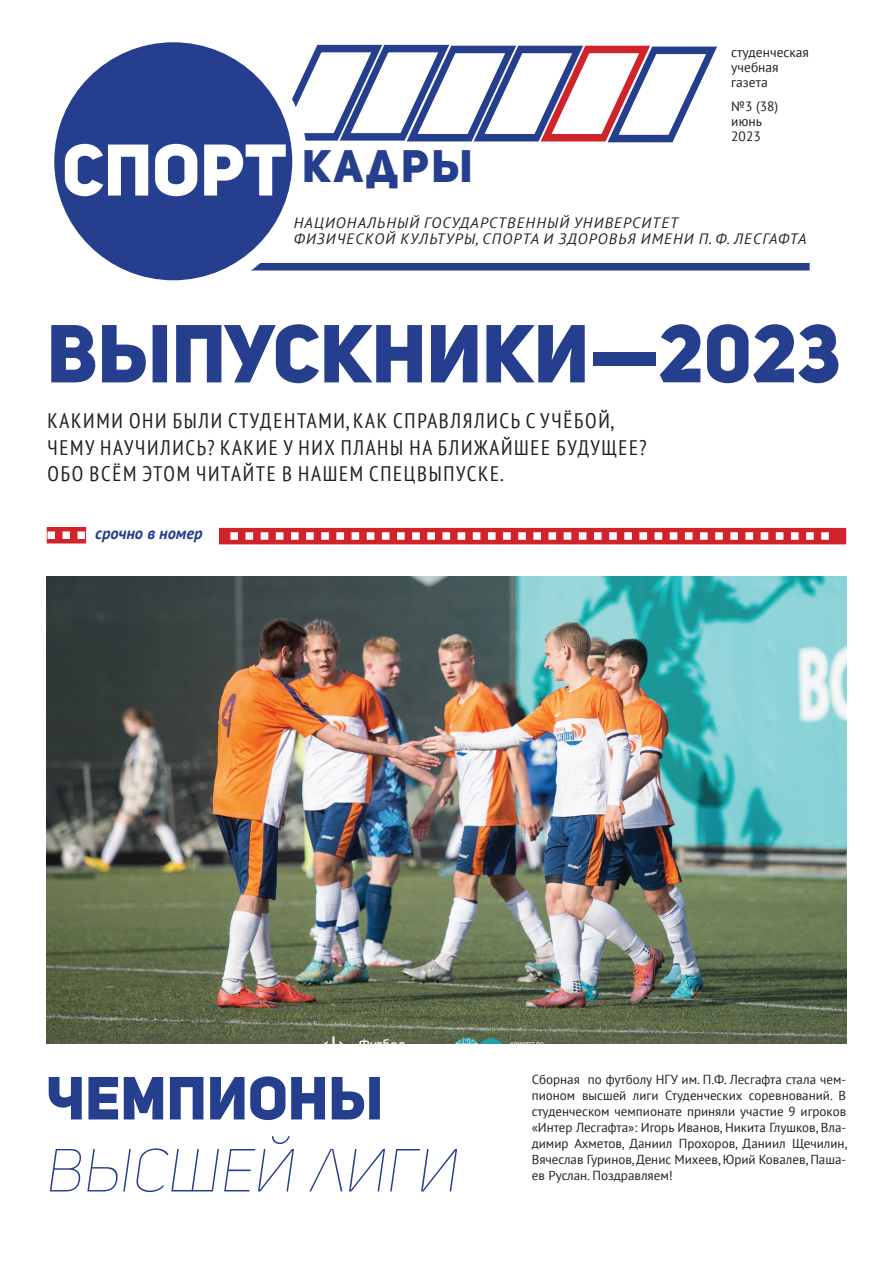
<style>
.page{position:relative;width:893px;height:1263px;background:#fff}
.page>*{position:absolute;margin:0;border:0;box-sizing:border-box;transform-origin:0 0}
.t1{font:81px "Uni Sans Demo Heavy CAPS";color:#253f8e}
.t2{font:72px "Uni Sans Demo Heavy CAPS";color:#fff}
.t3{font:60px "Uni Sans Demo Thin Italic CAPS";color:#253f8e}
.t4{font:60px "Uni Sans Demo Heavy CAPS";color:#253f8e}
.t5{font:condensed 21px/26.4px "PT Sans";letter-spacing:.08em;color:#231f20}
.t6{font:italic 700 16.5px "PT Sans";color:#253f8e}
.t7{font:italic 15px/16px "PT Sans";letter-spacing:.08em;color:#231f20}
.t8{font:13.5px/15px "PT Sans";color:#231f20}
.t9{font:13.05px/16px "PT Sans";color:#231f20;text-align:justify}
</style>
<div class="page">
<div style="left:228px;top:263px;width:582px;height:7px;background:#253f8e"></div>
<svg style="left:292px;top:44px;width:425px;height:99px"></svg>
<div style="left:47px;top:35px;width:253px;height:253px;background:#253f8e;border-radius:50%"></div>
<div style="left:39px;top:27px;width:268px;height:268px;border:15px solid #fff;border-radius:50%"></div>
<img style="left:47px;top:576px;width:799px;height:467px">
<div style="left:47px;top:527px;width:39px;height:16px;background:#d1232a"></div>
<svg style="left:47px;top:531px;width:38px;height:8px"></svg>
<div style="left:219px;top:528px;width:627px;height:16px;background:#d1232a"></div>
<svg style="left:230px;top:532px;width:599px;height:8px"></svg>
<h2 class="t2" style="left:62px;top:124px;width:412px">спорт <sup>кадры</sup></h2>
<p class="t8" style="left:731px;top:45px;width:79px">студенческая учебная газета</p>
<p class="t8" style="left:731px;top:98px;width:49px">№3 (38) июнь<br>2023</p>
<p class="t7" style="left:294px;top:214px;width:514px">Национальный государственный университет<br>физической культуры, спорта и здоровья имени П. Ф. Лесгафта</p>
<h1 class="t1" style="left:47px;top:302px;width:796px">выпускники—2023</h1>
<h3 class="t5" style="left:48px;top:407px;width:600px">какими они были студентами, как справлялись с учёбой, чему научились? какие у них планы на ближайшее будущее? обо всём этом читайте в нашем спецвыпуске.</h3>
<p class="t6" style="left:95px;top:523px;width:109px">срочно в номер</p>
<h3 class="t4" style="left:47px;top:1060px;width:338px">Чемпионы</h3>
<h3 class="t3" style="left:47px;top:1136px;width:414px">высшей лиги</h3>
<p class="t9" style="left:532px;top:1071px;width:317px">Сборная по футболу НГУ им. П.Ф. Лесгафта стала чем&shy;пионом высшей лиги Студенческих соревнований. В студенческом чемпионате приняли участие 9 игроков «Интер Лесгафта»: Игорь Иванов, Никита Глушков, Вла&shy;димир Ахметов, Даниил Прохоров, Даниил Щечилин, Вячеслав Гуринов, Денис Михеев, Юрий Ковалев, Паша&shy;ев Руслан. Поздравляем!</p>
</div>
